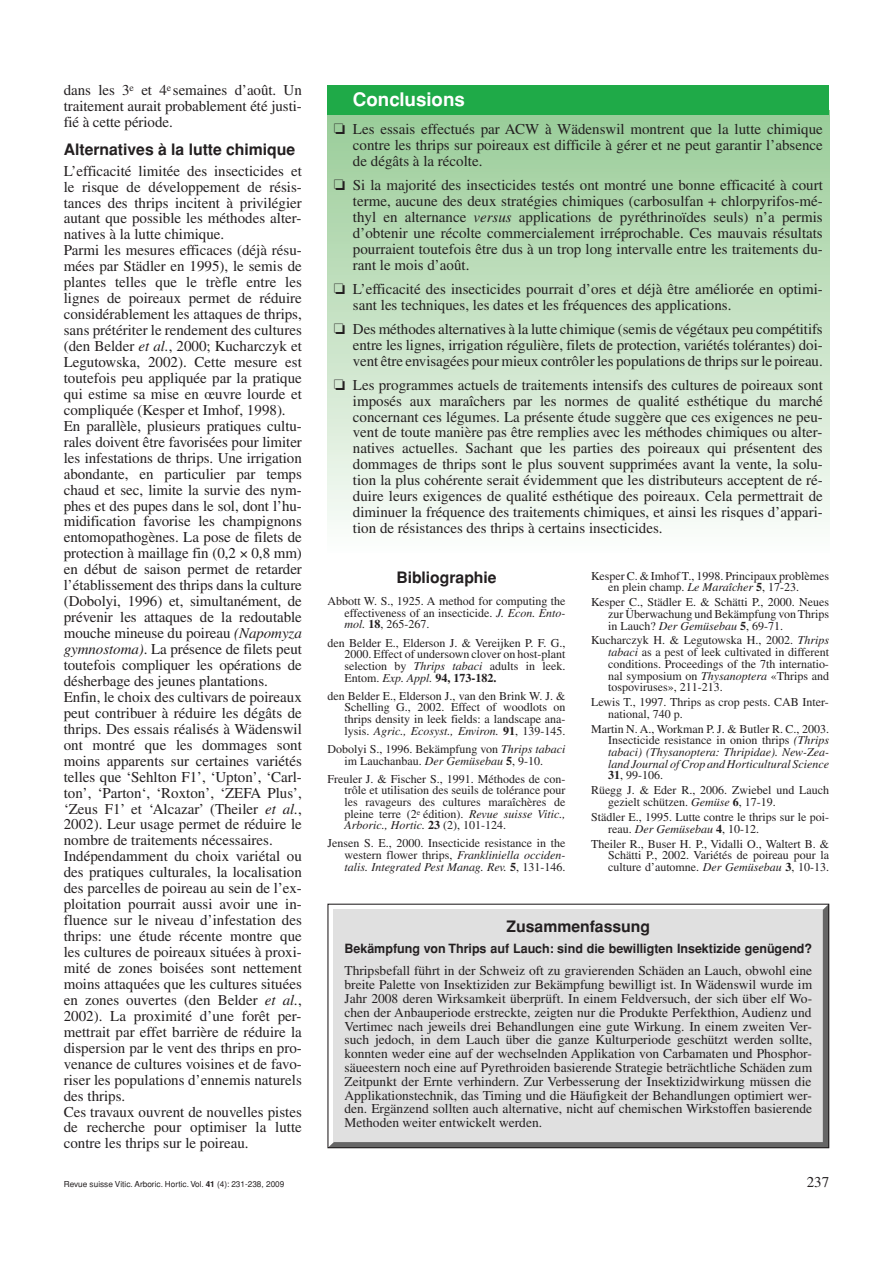
<style>
.page{position:relative;width:893px;height:1263px;background:#fff}
.page>*{position:absolute;margin:0;border:0;box-sizing:border-box;transform-origin:0 0}
.t1{font:700 18.75px "Helvetica";color:#fff}
.t2{font:700 15.75px "Helvetica";color:#231f20}
.t3{font:15px/15.9px "Times";color:#231f20;text-align:justify}
.t4{font:13.5px/13.8px "Times";color:#231f20;text-align:justify}
.t5{font:700 12.75px "Helvetica";color:#231f20}
.t6{font:12px/11.7px "Times";color:#231f20;text-align:justify}
.t7{font:italic 12px/11.7px "Times";color:#231f20;text-align:justify}
.t8{font:8.25px "Helvetica";color:#231f20}
.s1{font-style:italic}
.s2{font-weight:700}
.s3{font-style:normal}
.s4{font-weight:700;font-style:normal}
</style>
<div class="page">
<div style="left:330px;top:906px;width:497px;height:240px;background:#e0e0e0"></div>
<div style="left:327px;top:111px;width:502px;height:442px;background:linear-gradient(to bottom,#99cb97,#fbfcfa)"></div>
<div style="left:327px;top:85px;width:502px;height:30px;background:#1faa48"></div>
<div style="left:327px;top:904px;width:502px;height:244px;border:1px solid #231f20"></div>
<p class="t3" style="left:64px;top:84px;width:240px">dans les 3<sup>e</sup> et 4<sup>e</sup> semaines d’août. Un traitement aurait probablement été justi&shy;fié à cette période.</p>
<p class="t2" style="left:64px;top:141px;width:233px">Alternatives à la lutte chimique</p>
<p class="t3" style="left:64px;top:164px;width:240px;text-align:left">L’efficacité limitée des insecticides et le risque de développement de résis&shy;tances des thrips incitent à privilégier autant que possible les méthodes alter&shy;natives à la lutte chimique.<br>Parmi les mesures efficaces (déjà résu&shy;mées par Städler en 1995), le semis de plantes telles que le trèfle entre les lignes de poireaux permet de réduire considérablement les attaques de thrips, sans prétériter le rendement des cultures (den Belder <span class="s1">et al.</span>, 2000; Kucharczyk et Legutowska, 2002). Cette mesure est toutefois peu appliquée par la pratique qui estime sa mise en œuvre lourde et compliquée (Kesper et Imhof, 1998).<br>En parallèle, plusieurs pratiques cultu&shy;rales doivent être favorisées pour limiter les infestations de thrips. Une irrigation abondante, en particulier par temps chaud et sec, limite la survie des nym&shy;phes et des pupes dans le sol, dont l’hu&shy;midification favorise les champignons entomopathogènes. La pose de filets de protection à maillage fin (0,2 0,8 mm) en début de saison permet de retarder l’établissement des thrips dans la culture (Dobolyi, 1996) et, simultanément, de prévenir les attaques de la redoutable mouche mineuse du poireau <span class="s1">(Napomyza gymnostoma)</span>. La présence de filets peut toutefois compliquer les opérations de désherbage des jeunes plantations.<br>Enfin, le choix des cultivars de poireaux peut contribuer à réduire les dégâts de thrips. Des essais réalisés à Wädenswil ont montré que les dommages sont moins apparents sur certaines variétés telles que ‘Sehlton F1’, ‘Upton’, ‘Carl&shy;ton’, ‘Parton‘, ‘Roxton’, ‘ZEFA Plus’, ‘Zeus F1’ et ‘Alcazar’ (Theiler <span class="s1">et al.</span>, 2002). Leur usage permet de réduire le nombre de traitements nécessaires.<br>Indépendamment du choix variétal ou des pratiques culturales, la localisation des parcelles de poireau au sein de l’ex&shy;ploitation pourrait aussi avoir une in&shy;fluence sur le niveau d’infestation des thrips: une étude récente montre que les cultures de poireaux situées à proxi&shy;mité de zones boisées sont nettement moins attaquées que les cultures situées en zones ouvertes (den Belder <span class="s1">et al.</span>, 2002). La proximité d’une forêt per&shy;mettrait par effet barrière de réduire la dispersion par le vent des thrips en pro&shy;venance de cultures voisines et de favo&shy;riser les populations d’ennemis naturels des thrips.<br>Ces travaux ouvrent de nouvelles pistes de recherche pour optimiser la lutte contre les thrips sur le poireau.</p>
<p class="t1" style="left:353px;top:89px;width:113px">Conclusions</p>
<p class="t3" style="left:353px;top:123px;width:471px;text-indent:-19px">❏ Les essais effectués par ACW à Wädenswil montrent que la lutte chimique contre les thrips sur poireaux est difficile à gérer et ne peut garantir l’absence de dégâts à la récolte.</p>
<p class="t3" style="left:353px;top:179px;width:471px;text-indent:-19px">❏ Si la majorité des insecticides testés ont montré une bonne efficacité à court terme, aucune des deux stratégies chimiques (carbosulfan + chlorpyrifos-mé&shy;thyl en alternance <span class="s1">versus</span> applications de pyréthrinoïdes seuls) n’a permis d’obtenir une récolte commercialement irréprochable. Ces mauvais résultats pourraient toutefois être dus à un trop long intervalle entre les traitements du&shy;rant le mois d’août.</p>
<p class="t3" style="left:353px;top:282px;width:471px;text-indent:-19px">❏ L’efficacité des insecticides pourrait d’ores et déjà être améliorée en optimi&shy;sant les techniques, les dates et les fréquences des applications.</p>
<p class="t3" style="left:353px;top:322px;width:471px;text-indent:-19px">❏ Des méthodes alternatives à la lutte chimique (semis de végétaux peu compétitifs entre les lignes, irrigation régulière, filets de protection, variétés tolérantes) doi&shy;vent être envisagées pour mieux contrôler les populations de thrips sur le poireau.</p>
<p class="t3" style="left:353px;top:378px;width:471px;text-indent:-19px">❏ Les programmes actuels de traitements intensifs des cultures de poireaux sont imposés aux maraîchers par les normes de qualité esthétique du marché concernant ces légumes. La présente étude suggère que ces exigences ne peu&shy;vent de toute manière pas être remplies avec les méthodes chimiques ou alter&shy;natives actuelles. Sachant que les parties des poireaux qui présentent des dommages de thrips sont le plus souvent supprimées avant la vente, la solu&shy;tion la plus cohérente serait évidemment que les distributeurs acceptent de ré&shy;duire leurs exigences de qualité esthétique des poireaux. Cela permettrait de diminuer la fréquence des traitements chimiques, et ainsi les risques d’appari&shy;tion de résistances des thrips à certains insecticides.</p>
<p class="t2" style="left:396px;top:568px;width:102px">Bibliographie</p>
<p class="t6" style="left:344px;top:596px;width:223px;text-indent:-17px">Abbott W. S., 1925. A method for computing the effectiveness of an insecticide. <span class="s1">J. Econ. Ento&shy;mol.</span> <span class="s2">18</span>, 265-267.</p>
<p class="t6" style="left:344px;top:638px;width:223px;text-indent:-17px">den Belder E., Elderson J. &amp; Vereijken P. F. G., 2000. Effect of undersown clover on host-plant selection by <span class="s1">Thrips tabaci</span> adults in leek.<br>Entom. <span class="s1">Exp. Appl.</span> <span class="s2">94, 173-182.</span></p>
<p class="t6" style="left:344px;top:691px;width:223px;text-indent:-17px">den Belder E., Elderson J., van den Brink W. J. &amp; Schelling G., 2002. Effect of woodlots on thrips density in leek fields: a landscape ana&shy;lysis. <span class="s1">Agric., Ecosyst., Environ.</span> <span class="s2">91</span>, 139-145.</p>
<p class="t6" style="left:327px;top:744px;width:240px;text-align:center">Dobolyi S., 1996. Bekämpfung von <span class="s1">Thrips tabaci </span>im Lauchanbau. <span class="s1">Der Gemüsebau</span> <span class="s2">5</span>, 9-10.</p>
<p class="t6" style="left:344px;top:774px;width:223px;text-indent:-17px">Freuler J. &amp; Fischer S., 1991. Méthodes de con&shy;trôle et utilisation des seuils de tolérance pour les ravageurs des cultures maraîchères de pleine terre (2<sup>e</sup> édition). <span class="s1">Revue suisse Vitic., Arboric., Hortic.</span> <span class="s2">23</span> (2), 101-124.</p>
<p class="t6" style="left:344px;top:839px;width:223px;text-indent:-17px">Jensen S. E., 2000. Insecticide resistance in the western flower thrips, <span class="s1">Frankliniella occiden&shy;talis. Integrated Pest Manag. Rev.</span> <span class="s2">5</span>, 131-146.</p>
<p class="t6" style="left:608px;top:571px;width:223px;text-indent:-17px">Kesper C. &amp; ImhofT., 1998. Principaux problèmes en plein champ. <span class="s1">Le Maraîcher</span> <span class="s2">5</span>, 17-23.</p>
<p class="t6" style="left:608px;top:597px;width:223px;text-indent:-17px">Kesper C., Städler E. &amp; Schätti P., 2000. Neues zur Überwachung und Bekämpfung vonThrips in Lauch? <span class="s1">Der Gemüsebau</span> <span class="s2">5</span>, 69-71.</p>
<p class="t6" style="left:608px;top:636px;width:223px;text-indent:-17px">Kucharczyk H. &amp; Legutowska H., 2002. <span class="s1">Thrips tabaci</span> as a pest of leek cultivated in different conditions. Proceedings of the 7th internatio&shy;nal symposium on <span class="s1">Thysanoptera</span> «Thrips and tospoviruses», 211-213.</p>
<p class="t6" style="left:608px;top:697px;width:222px;text-indent:-17px">Lewis T., 1997. Thrips as crop pests. CAB Inter&shy;national, 740 p.</p>
<p class="t7" style="left:608px;top:724px;width:223px;text-indent:-17px"><span class="s3">Martin N. A., Workman P. J. &amp; Butler R. C., 2003.<br>Insecticide resistance in onion thrips</span> (Thrips tabaci) (Thysanoptera: Thripidae). New-Zea&shy;land Journal ofCrop and Horticultural Science <span class="s4">31</span><span class="s3">, 99-106.</span></p>
<p class="t6" style="left:608px;top:786px;width:223px;text-indent:-17px">Rüegg J. &amp; Eder R., 2006. Zwiebel und Lauch gezielt schützen. <span class="s1">Gemüse</span> <span class="s2">6</span>, 17-19.</p>
<p class="t6" style="left:608px;top:812px;width:223px;text-indent:-17px">Städler E., 1995. Lutte contre le thrips sur le poi&shy;reau. <span class="s1">Der Gemüsebau</span> <span class="s2">4</span>, 10-12.</p>
<p class="t6" style="left:608px;top:839px;width:223px;text-indent:-17px">Theiler R., Buser H. P., Vidalli O., Waltert B. &amp; Schätti P., 2002. Variétés de poireau pour la culture d’automne. <span class="s1">Der Gemüsebau</span> <span class="s2">3</span>, 10-13.</p>
<p class="t2" style="left:507px;top:917px;width:145px">Zusammenfassung</p>
<p class="t5" style="left:344px;top:941px;width:469px">Bekämpfung von Thrips auf Lauch: sind die bewilligten Insektizide genügend?</p>
<p class="t4" style="left:344px;top:965px;width:469px">Thripsbefall führt in der Schweiz oft zu gravierenden Schäden an Lauch, obwohl eine breite Palette von Insektiziden zur Bekämpfung bewilligt ist. In Wädenswil wurde im Jahr 2008 deren Wirksamkeit überprüft. In einem Feldversuch, der sich über elf Wo&shy;chen der Anbauperiode erstreckte, zeigten nur die Produkte Perfekthion, Audienz und Vertimec nach jeweils drei Behandlungen eine gute Wirkung. In einem zweiten Ver&shy;such jedoch, in dem Lauch über die ganze Kulturperiode geschützt werden sollte, konnten weder eine auf der wechselnden Applikation von Carbamaten und Phosphor&shy;säueestern noch eine auf Pyrethroiden basierende Strategie beträchtliche Schäden zum Zeitpunkt der Ernte verhindern. Zur Verbesserung der Insektizidwirkung müssen die Applikationstechnik, das Timing und die Häufigkeit der Behandlungen optimiert wer&shy;den. Ergänzend sollten auch alternative, nicht auf chemischen Wirkstoffen basierende Methoden weiter entwickelt werden.</p>
<p class="t8" style="left:64px;top:1179px;width:222px">Revue suisse Vitic. Arboric. Hortic. Vol. <span class="s2">41</span> (4): 231-238, 2009</p>
<p class="t3" style="left:807px;top:1175px;width:24px">237</p>
</div>
